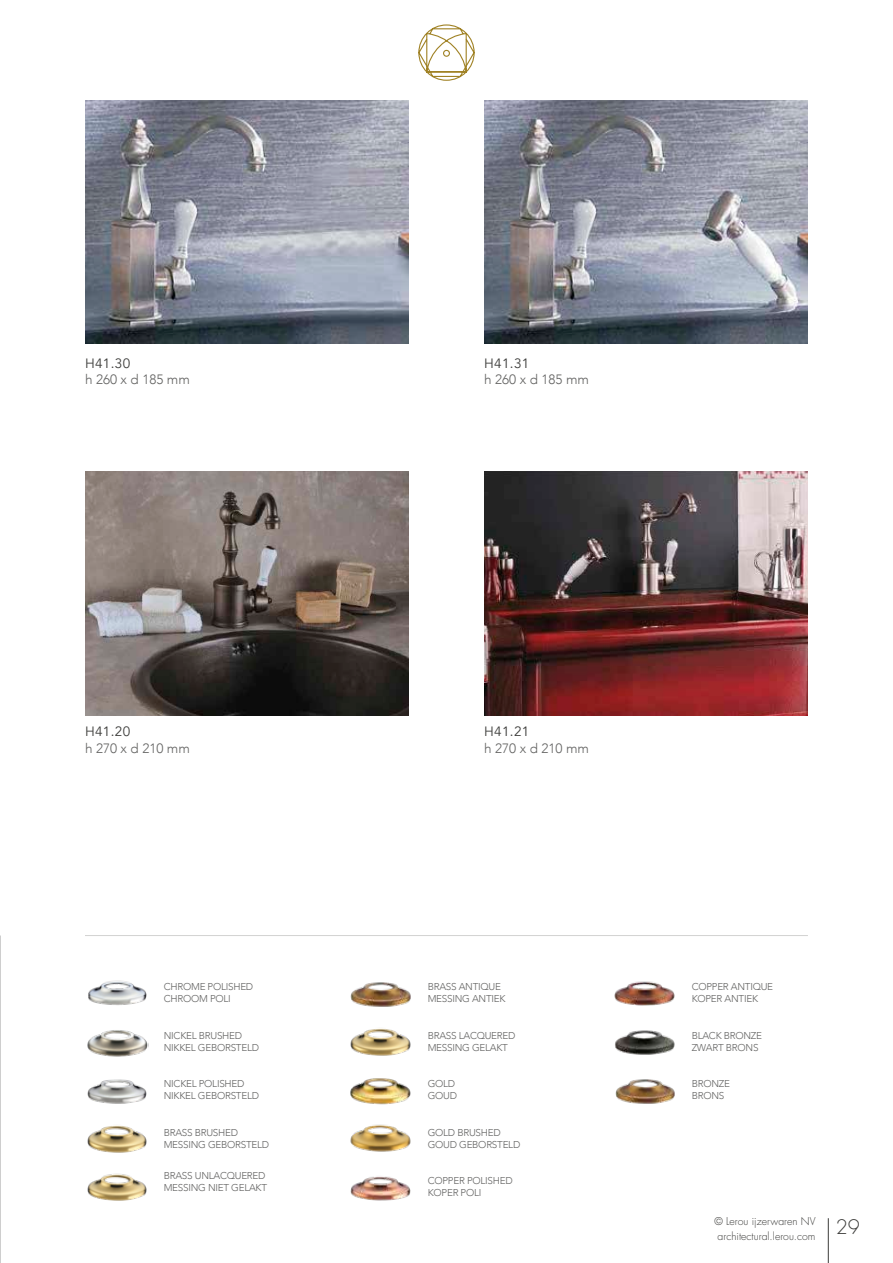
<style>
.page{position:relative;width:893px;height:1263px;background:#fff}
.page>*{position:absolute;margin:0;border:0;box-sizing:border-box;transform-origin:0 0}
.t1{font:300 19.5px "Futura LT";color:#3c3c3a}
.t2{font:300 13.5px "Avenir";color:#636362}
.t3{font:13.5px "Avenir";letter-spacing:.025em;color:#3c3c3a}
.t4{font:300 10.5px/15px "Futura LT";color:#3c3c3a;text-align:center}
.t5{font:300 9.9px/11.9px "Avenir";letter-spacing:-.025em;color:#636362}
</style>
<div class="page">
<svg style="left:418px;top:24px;width:57px;height:57px"></svg>
<img style="left:85px;top:100px;width:324px;height:244px">
<img style="left:484px;top:100px;width:324px;height:244px">
<hr style="left:85px;top:935px;width:723px;height:1px;background:#d2d2d1">
<img style="left:85px;top:471px;width:324px;height:244px">
<img style="left:484px;top:471px;width:324px;height:244px">
<img style="left:88px;top:980px;width:59px;height:25px">
<img style="left:87px;top:1030px;width:62px;height:27px">
<img style="left:87px;top:1079px;width:60px;height:25px">
<img style="left:350px;top:982px;width:61px;height:25px">
<img style="left:87px;top:1173px;width:60px;height:28px">
<img style="left:350px;top:1078px;width:61px;height:27px">
<img style="left:87px;top:1125px;width:60px;height:28px">
<img style="left:614px;top:981px;width:61px;height:25px">
<img style="left:350px;top:1176px;width:61px;height:25px">
<img style="left:350px;top:1124px;width:61px;height:28px">
<img style="left:350px;top:1028px;width:61px;height:28px">
<img style="left:615px;top:1030px;width:60px;height:25px">
<img style="left:615px;top:1079px;width:60px;height:25px">
<hr style="left:828px;top:1218px;width:1px;height:45px;background:#3c3c3a">
<h2 class="t3" style="left:85px;top:356px;width:47px">H41.30</h2>
<h2 class="t2" style="left:85px;top:372px;width:106px">h 260 x d 185 mm</h2>
<h2 class="t3" style="left:484px;top:356px;width:47px">H41.31</h2>
<h2 class="t2" style="left:484px;top:372px;width:106px">h 260 x d 185 mm</h2>
<h2 class="t3" style="left:85px;top:724px;width:47px">H41.20</h2>
<h2 class="t2" style="left:85px;top:740px;width:106px">h 270 x d 210 mm</h2>
<h2 class="t3" style="left:484px;top:724px;width:47px">H41.21</h2>
<h2 class="t2" style="left:484px;top:740px;width:106px">h 270 x d 210 mm</h2>
<p class="t5" style="left:164px;top:981px;width:91px">CHROME POLISHED<br>CHROOM POLI</p>
<p class="t5" style="left:164px;top:1029px;width:97px">NICKEL BRUSHED<br>NIKKEL GEBORSTELD</p>
<p class="t5" style="left:164px;top:1078px;width:97px">NICKEL POLISHED<br>NIKKEL GEBORSTELD</p>
<p class="t5" style="left:428px;top:981px;width:79px">BRASS ANTIQUE<br>MESSING ANTIEK</p>
<p class="t5" style="left:428px;top:1029px;width:89px">BRASS LACQUERED<br>MESSING GELAKT</p>
<p class="t5" style="left:428px;top:1078px;width:31px">GOLD<br>GOUD</p>
<p class="t5" style="left:692px;top:981px;width:83px">COPPER ANTIQUE<br>KOPER ANTIEK</p>
<p class="t5" style="left:692px;top:1029px;width:72px">BLACK BRONZE<br>ZWART BRONS</p>
<p class="t5" style="left:692px;top:1078px;width:40px">BRONZE<br>BRONS</p>
<p class="t5" style="left:164px;top:1126px;width:107px">BRASS BRUSHED<br>MESSING GEBORSTELD</p>
<p class="t5" style="left:428px;top:1126px;width:94px">GOLD BRUSHED<br>GOUD GEBORSTELD</p>
<p class="t5" style="left:164px;top:1170px;width:105px">BRASS UNLACQUERED<br>MESSING NIET GELAKT</p>
<p class="t5" style="left:428px;top:1175px;width:86px">COPPER POLISHED<br>KOPER POLI</p>
<p class="t4" style="left:714px;top:1214px;width:103px">© Lerou ijzerwaren NV architectural.lerou.com</p>
<h1 class="t1" style="left:836px;top:1215px;width:26px">29</h1>
</div>
